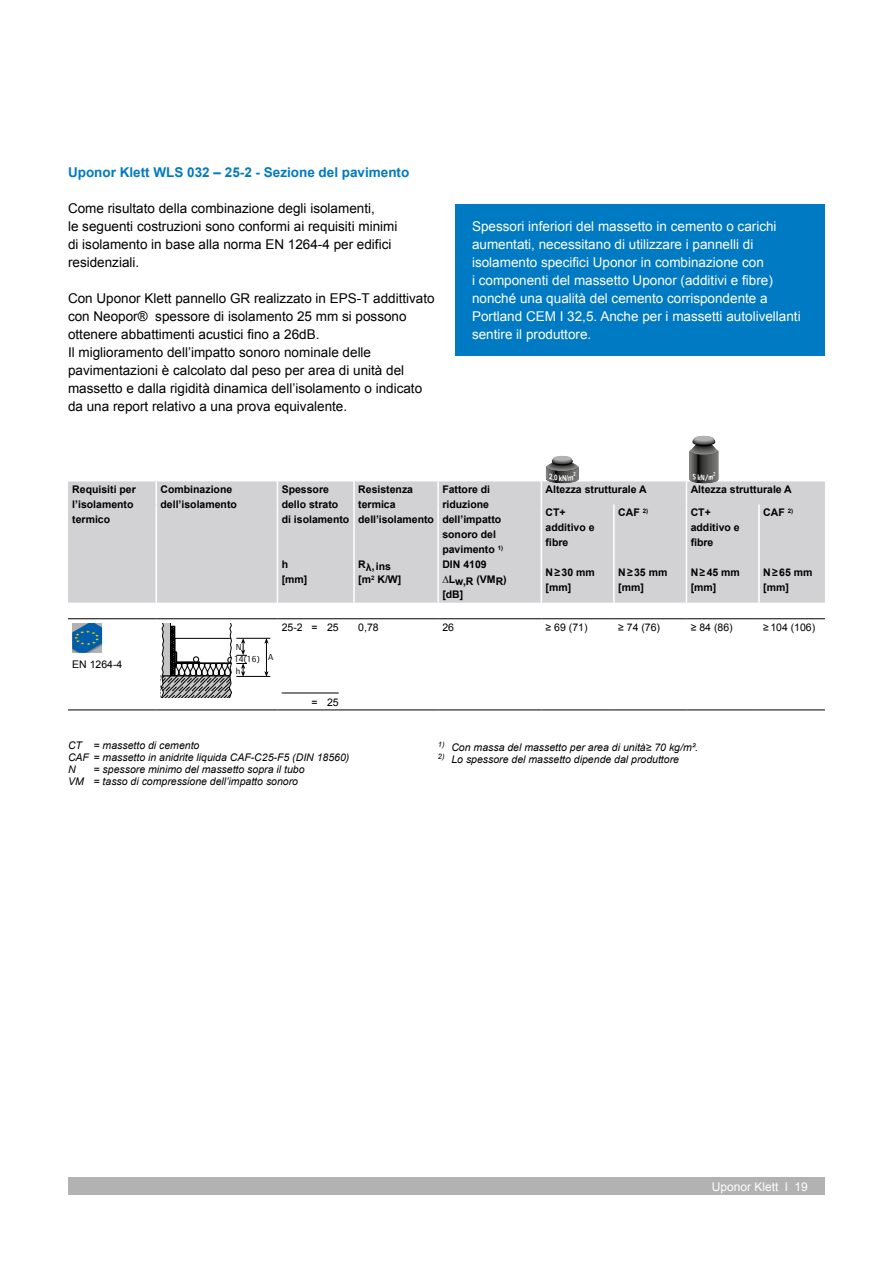
<style>
.page{position:relative;width:893px;height:1263px;background:#fff}
.page>*{position:absolute;margin:0;border:0;box-sizing:border-box;transform-origin:0 0}
.t1{font:13.5px/18px "Arial";color:#000}
.t2{font:13.5px/18px "Arial";color:#fff}
.t3{font:700 13.5px "Arial";color:#007ac2}
.t4{font:12px "Arial";color:#fff}
.t5{font:700 10.5px/15px "Arial";color:#000}
.t6{font:italic 10.5px/12px "Arial";color:#000}
.t7{font:10.5px "Arial";color:#000}
.t8{font:9px/11.4px "Foundry Form Sans";color:#000}
</style>
<div class="page">
<div style="left:68px;top:1178px;width:757px;height:17px;background:#b3b2b2"></div>
<div style="left:455px;top:204px;width:370px;height:152px;background:#007ac2"></div>
<div style="left:68px;top:481px;width:757px;height:122px;background:#d2d2d4"></div>
<hr style="left:68px;top:618px;width:88px;height:1px;background:#000">
<hr style="left:156px;top:618px;width:121px;height:1px;background:#000">
<hr style="left:277px;top:618px;width:77px;height:1px;background:#000">
<hr style="left:354px;top:618px;width:84px;height:1px;background:#000">
<hr style="left:438px;top:618px;width:103px;height:1px;background:#000">
<hr style="left:541px;top:618px;width:73px;height:1px;background:#000">
<hr style="left:614px;top:618px;width:72px;height:1px;background:#000">
<hr style="left:686px;top:618px;width:73px;height:1px;background:#000">
<hr style="left:759px;top:618px;width:66px;height:1px;background:#000">
<hr style="left:68px;top:710px;width:88px;height:1px;background:#000">
<hr style="left:156px;top:710px;width:121px;height:1px;background:#000">
<hr style="left:277px;top:710px;width:77px;height:1px;background:#000">
<hr style="left:354px;top:710px;width:84px;height:1px;background:#000">
<hr style="left:438px;top:710px;width:103px;height:1px;background:#000">
<hr style="left:541px;top:710px;width:73px;height:1px;background:#000">
<hr style="left:614px;top:710px;width:72px;height:1px;background:#000">
<hr style="left:686px;top:710px;width:73px;height:1px;background:#000">
<hr style="left:759px;top:710px;width:66px;height:1px;background:#000">
<svg style="left:156px;top:481px;width:1px;height:23px"></svg>
<hr style="left:156px;top:504px;width:1px;height:99px;background:#fff">
<svg style="left:277px;top:481px;width:1px;height:23px"></svg>
<hr style="left:277px;top:504px;width:1px;height:99px;background:#fff">
<hr style="left:353px;top:481px;width:2px;height:23px;background:#fff">
<hr style="left:353px;top:504px;width:2px;height:99px;background:#fff">
<hr style="left:437px;top:481px;width:2px;height:23px;background:#fff">
<hr style="left:437px;top:504px;width:2px;height:99px;background:#fff">
<hr style="left:541px;top:504px;width:1px;height:99px;background:#fff">
<hr style="left:613px;top:504px;width:2px;height:99px;background:#fff">
<hr style="left:686px;top:504px;width:1px;height:99px;background:#fff">
<hr style="left:758px;top:504px;width:2px;height:99px;background:#fff">
<svg style="left:72px;top:623px;width:30px;height:30px"></svg>
<svg style="left:161px;top:623px;width:110px;height:75px"></svg>
<hr style="left:266px;top:642px;width:1px;height:31px;background:#000">
<hr style="left:282px;top:693px;width:57px;height:1px;background:#000">
<svg style="left:541px;top:456px;width:39px;height:48px;background:#ababab"></svg>
<svg style="left:686px;top:435px;width:34px;height:69px"></svg>
<p class="t3" style="left:68px;top:163px;width:343px">Uponor Klett WLS 032 – 25-2 - Sezione del pavimento</p>
<p class="t1" style="left:68px;top:200px;width:331px">Come risultato della combinazione degli isolamenti,<br>le seguenti costruzioni sono conformi ai requisiti minimi di isolamento in base alla norma EN 1264-4 per edifici residenziali.</p>
<p class="t1" style="left:68px;top:290px;width:368px">Con Uponor Klett pannello GR realizzato in EPS-T addittivato con Neopor® spessore di isolamento 25 mm si possono ottenere abbattimenti acustici fino a 26dB.<br>Il miglioramento dell’impatto sonoro nominale delle pavimentazioni è calcolato dal peso per area di unità del massetto e dalla rigidità dinamica dell’isolamento o indicato da una report relativo a una prova equivalente.</p>
<p class="t2" style="left:472px;top:217px;width:330px">Spessori inferiori del massetto in cemento o carichi aumentati, necessitano di utilizzare i pannelli di isolamento specifici Uponor in combinazione con<br>i componenti del massetto Uponor (additivi e fibre) nonché una qualità del cemento corrispondente a Portland CEM I 32,5. Anche per i massetti autolivellanti sentire il produttore.</p>
<p class="t5" style="left:72px;top:482px;width:65px">Requisiti per l’isolamento termico</p>
<p class="t5" style="left:161px;top:482px;width:78px">Combinazione dell’isolamento</p>
<p class="t5" style="left:282px;top:482px;width:69px">Spessore dello strato di isolamento</p>
<p class="t5" style="left:282px;top:557px;width:27px">h [mm]</p>
<p class="t5" style="left:358px;top:482px;width:77px">Resistenza termica dell’isolamento</p>
<p class="t5" style="left:358px;top:560px;width:45px;line-height:13.5px">Rλ,ins [m<sup>2</sup> K/W]</p>
<p class="t5" style="left:442px;top:482px;width:66px">Fattore di riduzione dell’impatto sonoro del pavimento <sup>1)<br></sup>DIN 4109 ∆Lw,R (VMR) [dB]</p>
<p class="t5" style="left:546px;top:482px;width:103px">Altezza strutturale A</p>
<p class="t5" style="left:691px;top:482px;width:103px">Altezza strutturale A</p>
<p class="t5" style="left:618px;top:505px;width:31px">CAF <sup>2)</sup></p>
<p class="t5" style="left:763px;top:505px;width:31px">CAF <sup>2)</sup></p>
<p class="t5" style="left:691px;top:505px;width:51px">CT+ additivo e fibre</p>
<p class="t5" style="left:691px;top:565px;width:51px">N≥45 mm [mm]</p>
<p class="t5" style="left:546px;top:505px;width:51px">CT+ additivo e fibre</p>
<p class="t5" style="left:546px;top:565px;width:51px">N≥30 mm [mm]</p>
<p class="t5" style="left:763px;top:565px;width:51px">N≥65 mm [mm]</p>
<p class="t5" style="left:618px;top:565px;width:51px">N≥35 mm [mm]</p>
<p class="t8" style="left:236px;top:641px;width:7px">N</p>
<p class="t7" style="left:72px;top:657px;width:52px">EN 1264-4</p>
<p class="t8" style="left:234px;top:654px;width:27px">14(16) h</p>
<p class="t8" style="left:268px;top:651px;width:7px">A</p>
<p class="t7" style="left:282px;top:620px;width:59px">25-2 = 25</p>
<p class="t7" style="left:311px;top:695px;width:29px">= 25</p>
<p class="t7" style="left:358px;top:620px;width:22px">0,78</p>
<p class="t7" style="left:442px;top:620px;width:13px">26</p>
<p class="t7" style="left:546px;top:620px;width:43px">≥ 69 (71)</p>
<p class="t7" style="left:618px;top:620px;width:43px">≥ 74 (76)</p>
<p class="t7" style="left:691px;top:620px;width:43px">≥ 84 (86)</p>
<p class="t7" style="left:763px;top:620px;width:54px">≥104 (106)</p>
<p class="t6" style="left:68px;top:740px;width:283px">CT = massetto di cemento<br>CAF = massetto in anidrite liquida CAF-C25-F5 (DIN 18560)<br>N</p>
<p class="t6" style="left:68px;top:764px;width:238px;text-indent:26px">= spessore minimo del massetto sopra il tubo<br>VM = tasso di compressione dell’impatto sonoro</p>
<p class="t6" style="left:438px;top:741px;width:262px"><sup>1)</sup> Con massa del massetto per area di unità≥ 70 kg/m².</p>
<p class="t6" style="left:438px;top:753px;width:243px"><sup>2)</sup> Lo spessore del massetto dipende dal produttore</p>
<p class="t4" style="left:712px;top:1179px;width:98px">Uponor Klett l 19</p>
</div>
